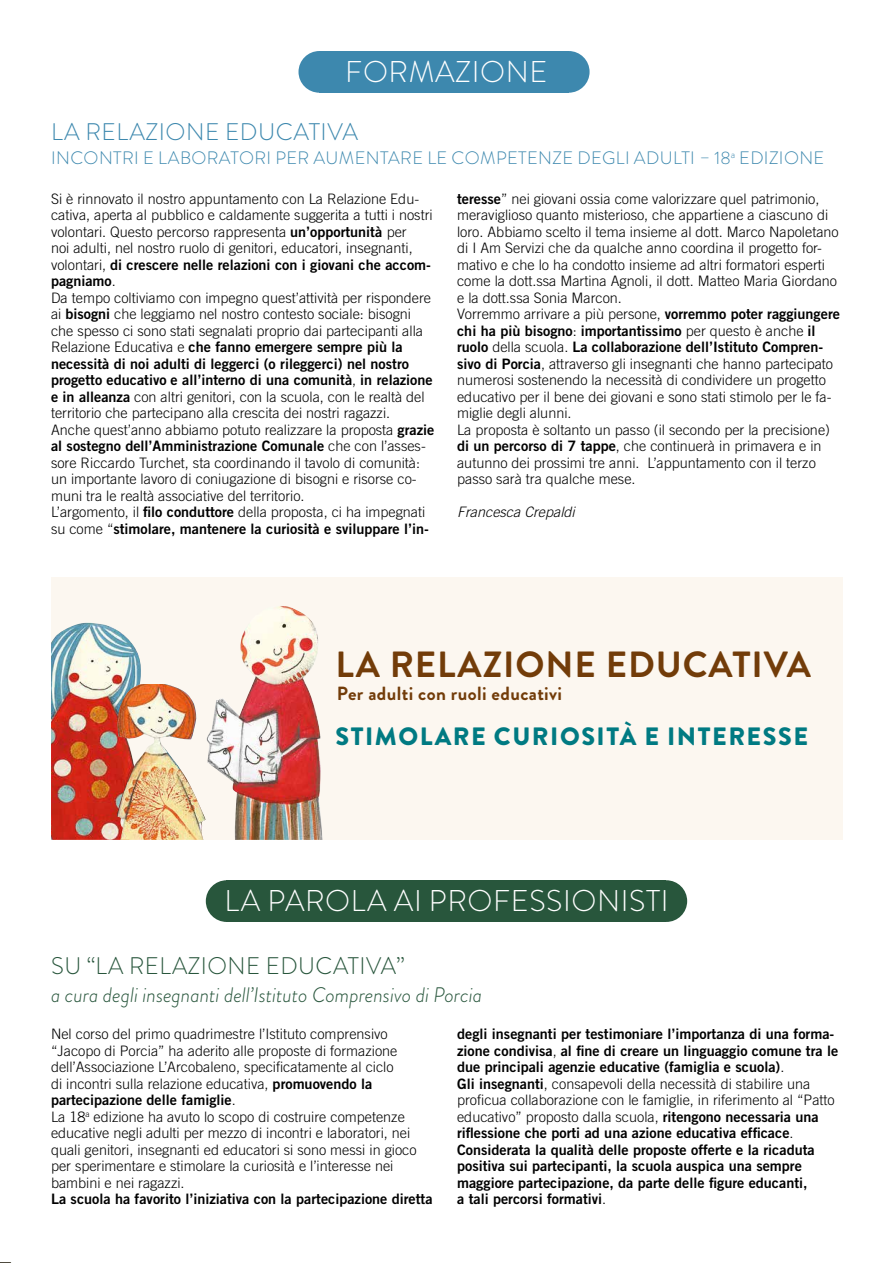
<style>
.page{position:relative;width:893px;height:1263px;background:#fff}
.page>*{position:absolute;margin:0;border:0;box-sizing:border-box;transform-origin:0 0}
.t1{font:700 36.3px "Brandon Grotesque";letter-spacing:.025em;color:#723c09}
.t2{font:300 30px "Brandon Grotesque";letter-spacing:.02em;color:#fff}
.t3{font:900 25.05px "Brandon Grotesque";letter-spacing:.06em;color:#007a82}
.t4{font:300 24px "Brandon Grotesque";letter-spacing:.02em;color:#28563c}
.t5{font:300 24px "Brandon Grotesque";letter-spacing:.02em;color:#3d88ae}
.t6{font:italic 300 21px "Brandon Grotesque";color:#28563c}
.t7{font:700 19.05px "Brandon Grotesque";letter-spacing:.02em;color:#723c09}
.t8{font:300 18px "Brandon Grotesque";letter-spacing:.02em;color:#3d88ae}
.t9{font:300 14.4px/16.5px "Trade Gothic LT Std";color:#000}
.t10{font:14.4px/16.5px "Trade Gothic LT Std Bd 2";color:#000}
.t11{font:italic 300 14.4px "Trade Gothic LT Std";color:#000}
.s1{font-family:"Trade Gothic LT Std Bd 2";font-weight:400}
.s2{font-family:"Trade Gothic LT Std";font-weight:300}
</style>
<div class="page">
<div style="left:548px;top:51px;width:42px;height:42px;background:#3d88ae;border-radius:50%"></div>
<div style="left:319px;top:51px;width:250px;height:42px;background:#3d88ae"></div>
<div style="left:298px;top:51px;width:42px;height:42px;background:#3d88ae;border-radius:50%"></div>
<div style="left:227px;top:880px;width:439px;height:42px;background:#28563c"></div>
<div style="left:206px;top:880px;width:41px;height:42px;background:#28563c;border-radius:50%"></div>
<div style="left:645px;top:880px;width:42px;height:42px;background:#28563c;border-radius:50%"></div>
<div style="left:51px;top:577px;width:791px;height:263px;background:#fcf7f0"></div>
<img style="left:206px;top:606px;width:117px;height:234px">
<img style="left:51px;top:623px;width:90px;height:217px">
<img style="left:116px;top:684px;width:90px;height:156px">
<h2 class="t2" style="left:345px;top:51px;width:204px">FORMAZIONE</h2>
<h3 class="t5" style="left:51px;top:115px;width:309px">LA RELAZIONE EDUCATIVA</h3>
<p class="t8" style="left:51px;top:146px;width:775px">INCONTRI E LABORATORI PER AUMENTARE LE COMPETENZE DEGLI ADULTI – 18<sup>a</sup> EDIZIONE</p>
<p class="t9" style="left:51px;top:190px;width:383px">Si è rinnovato il nostro appuntamento con La Relazione Edu&shy;cativa, aperta al pubblico e caldamente suggerita a tutti i nostri volontari. Questo percorso rappresenta <span class="s1">un’opportunità</span> per<br>noi adulti, nel nostro ruolo di genitori, educatori, insegnanti,</p>
<p class="t10" style="left:51px;top:256px;width:381px"><span class="s2">volontari,</span> di crescere nelle relazioni con i giovani che accom&shy;pagniamo<span class="s2">.</span></p>
<p class="t9" style="left:51px;top:289px;width:382px">Da tempo coltiviamo con impegno quest’attività per rispondere ai <span class="s1">bisogni</span> che leggiamo nel nostro contesto sociale: bisogni che spesso ci sono stati segnalati proprio dai partecipanti alla</p>
<p class="t10" style="left:51px;top:339px;width:383px"><span class="s2">Relazione Educativa e</span> che fanno emergere sempre più la necessità di noi adulti di leggerci (o rileggerci) nel nostro progetto educativo e all’interno di una comunità<span class="s2">,</span> in relazione</p>
<p class="t9" style="left:51px;top:388px;width:385px"><span class="s1">e in alleanza</span> con altri genitori, con la scuola, con le realtà del territorio che partecipano alla crescita dei nostri ragazzi.<br>Anche quest’anno abbiamo potuto realizzare la proposta <span class="s1">grazie</span></p>
<p class="t10" style="left:51px;top:438px;width:376px">al sostegno dell’Amministrazione Comunale <span class="s2">che con l’asses-</span></p>
<p class="t9" style="left:51px;top:454px;width:376px">sore Riccardo Turchet, sta coordinando il tavolo di comunità: un importante lavoro di coniugazione di bisogni e risorse co&shy;muni tra le realtà associative del territorio.<br>L’argomento, il <span class="s1">filo conduttore</span> della proposta, ci ha impegnati</p>
<p class="t10" style="left:51px;top:520px;width:379px"><span class="s2">su come “</span>stimolare, mantenere la curiosità e sviluppare l’in-</p>
<p class="t9" style="left:457px;top:190px;width:384px"><span class="s1">teresse</span>” nei giovani ossia come valorizzare quel patrimonio, meraviglioso quanto misterioso, che appartiene a ciascuno di loro. Abbiamo scelto il tema insieme al dott. Marco Napoletano di I Am Servizi che da qualche anno coordina il progetto for&shy;mativo e che lo ha condotto insieme ad altri formatori esperti come la dott.ssa Martina Agnoli, il dott. Matteo Maria Giordano e la dott.ssa Sonia Marcon.<br>Vorremmo arrivare a più persone, <span class="s1">vorremmo poter raggiungere</span></p>
<p class="t10" style="left:457px;top:322px;width:368px">chi ha più bisogno<span class="s2">:</span> importantissimo <span class="s2">per questo è anche</span> il ruolo <span class="s2">della scuola.</span> La collaborazione dell’Istituto Compren-</p>
<p class="t9" style="left:457px;top:355px;width:378px"><span class="s1">sivo di Porcia</span>, attraverso gli insegnanti che hanno partecipato numerosi sostenendo la necessità di condividere un progetto educativo per il bene dei giovani e sono stati stimolo per le fa&shy;miglie degli alunni.<br>La proposta è soltanto un passo (il secondo per la precisione) <span class="s1">di un percorso di 7 tappe</span>, che continuerà in primavera e in autunno dei prossimi tre anni. L’appuntamento con il terzo passo sarà tra qualche mese.</p>
<p class="t11" style="left:457px;top:504px;width:119px">Francesca Crepaldi</p>
<h1 class="t1" style="left:335px;top:639px;width:477px">LA RELAZIONE EDUCATIVA</h1>
<h3 class="t7" style="left:337px;top:680px;width:227px">Per adulti con ruoli educativi</h3>
<h3 class="t3" style="left:335px;top:718px;width:474px">STIMOLARE CURIOSITÀ E INTERESSE</h3>
<h2 class="t2" style="left:224px;top:880px;width:446px">LA PAROLA AI PROFESSIONISTI</h2>
<h3 class="t4" style="left:51px;top:949px;width:355px">SU “LA RELAZIONE EDUCATIVA”</h3>
<h3 class="t6" style="left:51px;top:980px;width:433px">a cura degli insegnanti dell’Istituto Comprensivo di Porcia</h3>
<p class="t9" style="left:51px;top:1026px;width:348px">Nel corso del primo quadrimestre l’Istituto comprensivo “Jacopo di Porcia” ha aderito alle proposte di formazione dell’Associazione L’Arcobaleno, specificatamente al ciclo di incontri sulla relazione educativa, <span class="s1">promuovendo la</span></p>
<p class="t10" style="left:51px;top:1091px;width:186px">partecipazione delle famiglie<span class="s2">.</span></p>
<p class="t9" style="left:51px;top:1108px;width:367px">La 18<sup>a</sup> edizione ha avuto lo scopo di costruire competenze educative negli adulti per mezzo di incontri e laboratori, nei quali genitori, insegnanti ed educatori si sono messi in gioco per sperimentare e stimolare la curiosità e l’interesse nei bambini e nei ragazzi.</p>
<p class="t10" style="left:51px;top:1190px;width:383px">La scuola ha favorito l’iniziativa con la partecipazione diretta</p>
<p class="t10" style="left:457px;top:1025px;width:383px">degli insegnanti per testimoniare l’importanza di una forma&shy;zione condivisa<span class="s2">,</span> al fine di creare un linguaggio comune tra le due principali agenzie educative (famiglia e scuola)<span class="s2">.</span></p>
<p class="t9" style="left:457px;top:1075px;width:379px"><span class="s1">Gli insegnanti</span>, consapevoli della necessità di stabilire una proficua collaborazione con le famiglie, in riferimento al “Patto educativo” proposto dalla scuola, <span class="s1">ritengono necessaria una</span></p>
<p class="t10" style="left:457px;top:1125px;width:359px">riflessione che porti ad una azione educativa efficace<span class="s2">.<br></span>Considerata la qualità delle proposte offerte e la ricaduta positiva sui partecipanti, la scuola auspica una sempre maggiore partecipazione, da parte delle figure educanti, a tali percorsi formativi<span class="s2">.</span></p>
</div>
